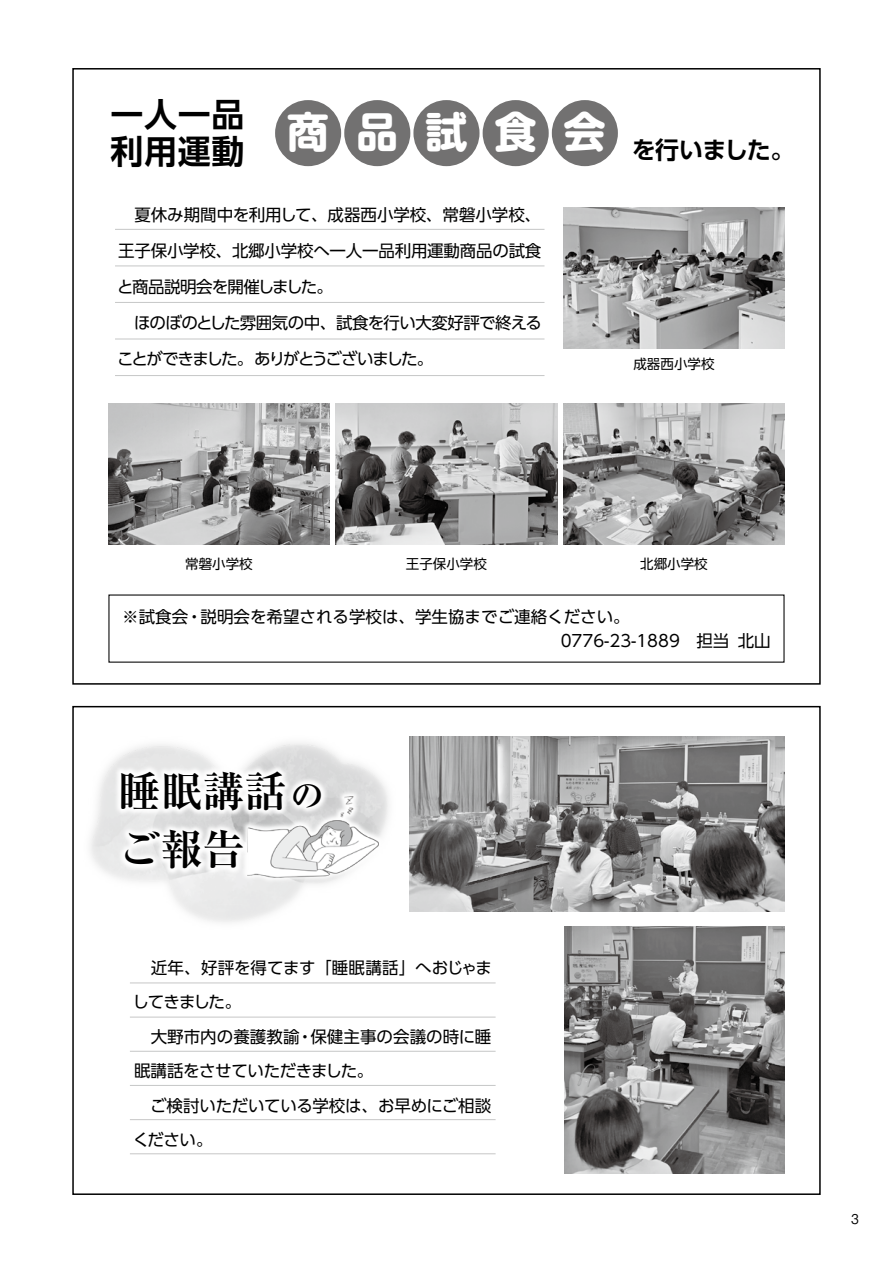
<style>
.page{position:relative;width:893px;height:1263px;background:#fff}
.page>*{position:absolute;margin:0;border:0;box-sizing:border-box;transform-origin:0 0}
.t1{font:700 42px/58.5px "Ryumin Pr 6 N";color:#000}
.t2{font:700 33px "UD Shin Go Pr 6 N De";color:#000}
.t3{font:700 24px "UD Shin Go Pr 6 N De";letter-spacing:-.03em;color:#000}
.t4{font:16.5px/34.5px "UD Shin Go Pr 6 N";letter-spacing:-.015em;color:#000}
.t5{font:13.5px "UD Shin Go Pr 6 N";color:#000}
.t6{font:500 13.5px "Gothic BBB Pr 6 N";color:#000;scale:.9 1}
.s1{font-size:33px}
.s2{font-size:33.6px}
</style>
<div class="page">
<div style="left:72px;top:706px;width:749px;height:489px;border:2px solid #000"></div>
<img style="left:563px;top:404px;width:221px;height:140px">
<img style="left:108px;top:404px;width:222px;height:140px">
<img style="left:563px;top:208px;width:221px;height:140px">
<img style="left:336px;top:404px;width:221px;height:140px">
<div style="left:275px;top:100px;width:66px;height:66px;background:#727171;border-radius:50%"></div>
<div style="left:344px;top:100px;width:66px;height:66px;background:#727171;border-radius:50%"></div>
<div style="left:413px;top:100px;width:66px;height:66px;background:#727171;border-radius:50%"></div>
<div style="left:483px;top:100px;width:66px;height:66px;background:#727171;border-radius:50%"></div>
<div style="left:552px;top:100px;width:66px;height:66px;background:#727171;border-radius:50%"></div>
<img style="left:565px;top:926px;width:219px;height:247px">
<img style="left:409px;top:736px;width:375px;height:176px">
<svg style="left:113px;top:763px;width:216px;height:113px"></svg>
<svg style="left:240px;top:789px;width:146px;height:95px"></svg>
<img style="left:247px;top:797px;width:131px;height:80px">
<hr style="left:115px;top:229px;width:429px;height:1px;background:#c9caca">
<hr style="left:115px;top:375px;width:429px;height:1px;background:#c9caca">
<hr style="left:115px;top:338px;width:429px;height:1px;background:#c9caca">
<hr style="left:115px;top:302px;width:429px;height:1px;background:#c9caca">
<hr style="left:115px;top:265px;width:429px;height:1px;background:#c9caca">
<hr style="left:130px;top:982px;width:366px;height:1px;background:#c9caca">
<hr style="left:130px;top:1153px;width:366px;height:1px;background:#c9caca">
<hr style="left:130px;top:1085px;width:366px;height:1px;background:#c9caca">
<hr style="left:130px;top:1119px;width:366px;height:1px;background:#c9caca">
<hr style="left:130px;top:1051px;width:366px;height:1px;background:#c9caca">
<hr style="left:130px;top:1016px;width:366px;height:2px;background:#c9caca">
<h2 class="t2" style="left:111px;top:88px;width:135px">一人一品</h2>
<h3 class="t3" style="left:111px;top:130px;width:685px"><span class="s1">利用運動</span> <sup>商</sup> <sup>品</sup> <sup>試</sup> <sup>食</sup> <sup>会</sup> を行いました。</h3>
<p class="t4" style="left:117px;top:196px;width:426px;line-height:36px">　夏休み期間中を利用して、成器西小学校、常磐小学校、王子保小学校、北郷小学校へ一人一品利用運動商品の試食と商品説明会を開催しました。<br>　ほのぼのとした雰囲気の中、試食を行い大変好評で終えることができました。ありがとうございました。</p>
<p class="t5" style="left:633px;top:353px;width:82px">成器西小学校</p>
<p class="t5" style="left:185px;top:553px;width:69px">常磐小学校</p>
<p class="t5" style="left:406px;top:553px;width:82px">王子保小学校</p>
<p class="t5" style="left:640px;top:553px;width:69px">北郷小学校</p>
<p class="t4" style="left:561px;top:604px;width:212px;line-height:24px;text-indent:-438px">※試食会・説明会を希望される学校は、学生協までご連絡ください。<br>0776-23-1889　担当 北山</p>
<h1 class="t1" style="left:118px;top:760px;width:207px">睡眠講話<span class="s2">の</span>ご報告</h1>
<p class="t4" style="left:133px;top:950px;width:361px">　近年、好評を得てます「睡眠講話」へおじゃましてきました。<br>　大野市内の養護教諭・保健主事の会議の時に睡眠講話をさせていただきました。<br>　ご検討いただいている学校は、お早めにご相談ください。</p>
<p class="t6" style="left:851px;top:1208px;width:10px">3</p>
</div>
